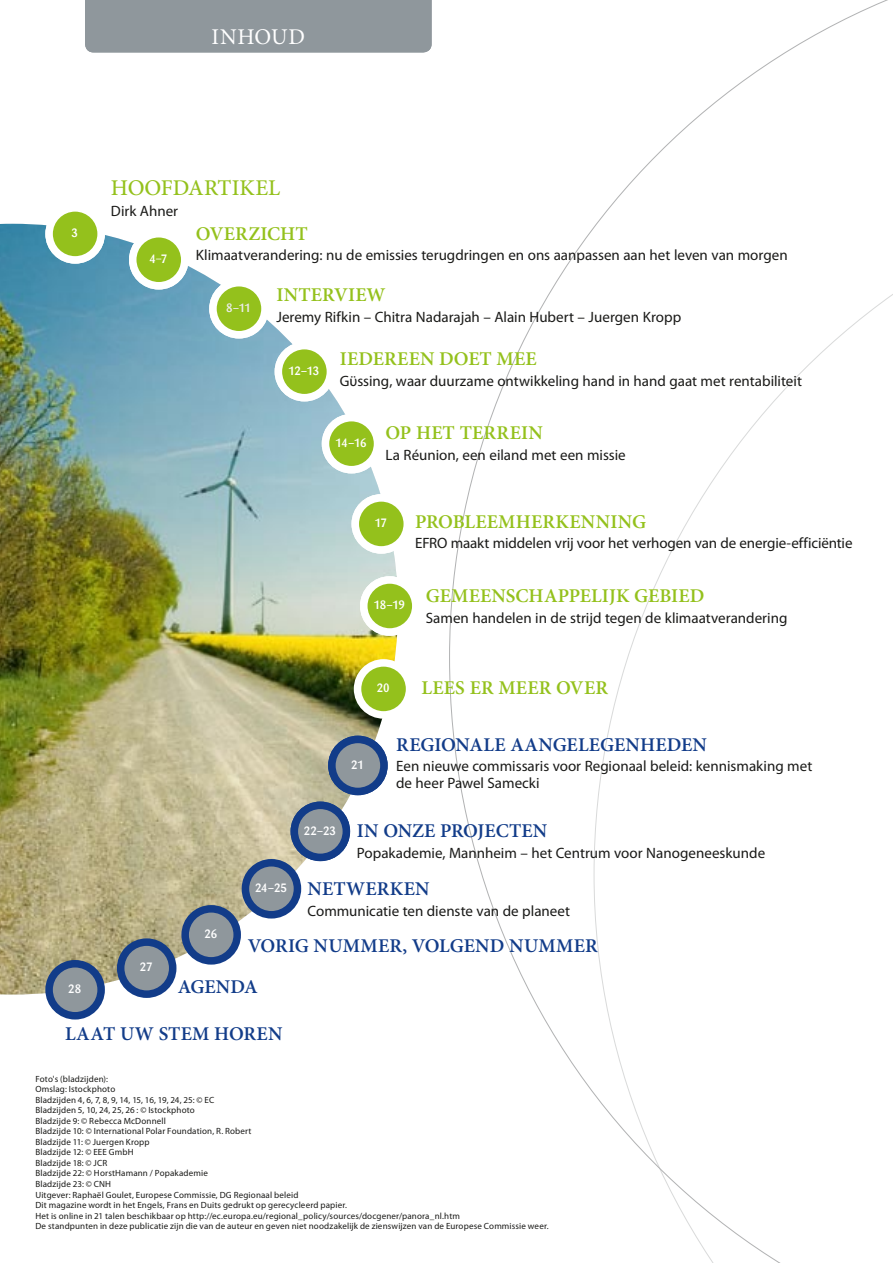
<style>
.page{position:relative;width:893px;height:1263px;background:#fff}
.page>*{position:absolute;margin:0;border:0;box-sizing:border-box;transform-origin:0 0}
.t1{font:22.5px "Minion Pro";letter-spacing:.025em;color:#fff}
.t2{font:500 22.5px "Minion Pro";color:#94c11c}
.t3{font:600 19.5px "Minion Pro";letter-spacing:.005em;color:#94c11c}
.t4{font:600 19.5px/41.1px "Minion Pro";letter-spacing:.01em;color:#123c89}
.t5{font:15px/16.5px "Myriad Pro";color:#1a1a18}
.t6{font:500 12px "Barmeno";letter-spacing:-.015em;color:#fff}
.t7{font:500 12px "Barmeno";color:#ececec}
.t8{font:9px/10.5px "Myriad Pro";letter-spacing:.02em;color:#1a1a18}
.s1{font-family:"Myriad Pro";font-weight:400}
</style>
<div class="page">
<img style="left:0;top:224px;width:398px;height:770px">
<svg style="left:449px;top:0;width:444px;height:1263px"></svg>
<div style="left:49px;top:964px;width:52px;height:52px;background:#8f979c;border-radius:50%"></div>
<div style="left:45px;top:960px;width:60px;height:59px;border:8px solid #123c89;border-radius:50%"></div>
<div style="left:121px;top:942px;width:52px;height:52px;background:#8f979c;border-radius:50%"></div>
<div style="left:117px;top:938px;width:59px;height:60px;border:8px solid #123c89;border-radius:50%"></div>
<div style="left:185px;top:909px;width:52px;height:52px;background:#8f979c;border-radius:50%"></div>
<div style="left:181px;top:905px;width:60px;height:59px;border:8px solid #123c89;border-radius:50%"></div>
<div style="left:245px;top:863px;width:52px;height:52px;background:#8f979c;border-radius:50%"></div>
<div style="left:242px;top:859px;width:59px;height:59px;border:8px solid #123c89;border-radius:50%"></div>
<div style="left:85px;top:0;width:347px;height:52px;background:#8f979c"></div>
<div style="left:294px;top:805px;width:52px;height:52px;background:#8f979c;border-radius:50%"></div>
<div style="left:291px;top:801px;width:59px;height:60px;border:8px solid #123c89;border-radius:50%"></div>
<div style="left:278px;top:346px;width:52px;height:52px;background:#94c11c;border-radius:50%"></div>
<div style="left:275px;top:342px;width:59px;height:59px;border:8px solid #fff;border-radius:50%"></div>
<div style="left:213px;top:283px;width:52px;height:52px;background:#94c11c;border-radius:50%"></div>
<div style="left:209px;top:279px;width:60px;height:59px;border:8px solid #fff;border-radius:50%"></div>
<div style="left:133px;top:234px;width:52px;height:52px;background:#94c11c;border-radius:50%"></div>
<div style="left:129px;top:230px;width:60px;height:59px;border:8px solid #fff;border-radius:50%"></div>
<div style="left:49px;top:208px;width:52px;height:52px;background:#94c11c;border-radius:50%"></div>
<div style="left:45px;top:204px;width:60px;height:60px;border:8px solid #fff;border-radius:50%"></div>
<div style="left:364px;top:580px;width:52px;height:52px;background:#94c11c;border-radius:50%"></div>
<div style="left:360px;top:576px;width:60px;height:60px;border:8px solid #fff;border-radius:50%"></div>
<div style="left:355px;top:498px;width:52px;height:52px;background:#94c11c;border-radius:50%"></div>
<div style="left:351px;top:494px;width:60px;height:60px;border:8px solid #fff;border-radius:50%"></div>
<div style="left:358px;top:663px;width:52px;height:52px;background:#94c11c;border-radius:50%"></div>
<div style="left:354px;top:659px;width:59px;height:60px;border:8px solid #fff;border-radius:50%"></div>
<div style="left:332px;top:739px;width:52px;height:52px;background:#8f979c;border-radius:50%"></div>
<div style="left:328px;top:736px;width:60px;height:59px;border:8px solid #123c89;border-radius:50%"></div>
<div style="left:325px;top:418px;width:53px;height:52px;background:#94c11c;border-radius:50%"></div>
<div style="left:322px;top:414px;width:59px;height:59px;border:8px solid #fff;border-radius:50%"></div>
<h1 class="t1" style="left:198px;top:22px;width:121px">CONTENTS</h1>
<h1 class="t1" style="left:212px;top:22px;width:95px">INHOUD</h1>
<h3 class="t6" style="left:71px;top:226px;width:8px">3</h3>
<h1 class="t2" style="left:111px;top:173px;width:171px">HOOFDARTIKEL</h1>
<h3 class="t5" style="left:111px;top:203px;width:69px">Dirk Ahner</h3>
<h2 class="t3" style="left:196px;top:220px;width:113px">OVERZICHT</h2>
<h3 class="t5" style="left:196px;top:247px;width:593px">Klimaatverandering: nu de emissies terugdringen en ons aanpassen aan het leven van morgen</h3>
<h3 class="t6" style="left:149px;top:252px;width:20px">4<span class="s1">–</span>7</h3>
<h3 class="t7" style="left:226px;top:301px;width:27px">8–11</h3>
<h2 class="t3" style="left:276px;top:281px;width:111px">INTERVIEW</h2>
<h3 class="t5" style="left:276px;top:309px;width:406px">Jeremy Rifkin – Chitra Nadarajah – Alain Hubert – Juergen Kropp</h3>
<h3 class="t6" style="left:289px;top:364px;width:32px">12–13</h3>
<h2 class="t3" style="left:340px;top:345px;width:198px">IEDEREEN DOET MEE</h2>
<h3 class="t5" style="left:340px;top:373px;width:463px">Gϋssing, waar duurzame ontwikkeling hand in hand gaat met rentabiliteit</h3>
<h2 class="t3" style="left:336px;top:420px;width:209px"><sub>14–16</sub> OP HET TERREIN</h2>
<h3 class="t5" style="left:386px;top:447px;width:242px">La Réunion, een eiland met een missie</h3>
<h3 class="t6" style="left:360px;top:436px;width:8px">7</h3>
<h3 class="t6" style="left:366px;top:516px;width:32px">18<span class="s1">–</span>19</h3>
<h3 class="t6" style="left:375px;top:516px;width:14px">17</h3>
<h2 class="t3" style="left:415px;top:508px;width:232px">PROBLEEMHERKENNING</h2>
<h3 class="t5" style="left:415px;top:535px;width:439px">EFRO maakt middelen vrij voor het verhogen van de energie-efficiëntie</h3>
<h3 class="t6" style="left:374px;top:598px;width:33px">18–19</h3>
<h3 class="t6" style="left:383px;top:598px;width:14px">20</h3>
<h2 class="t3" style="left:426px;top:583px;width:280px">GEMEENSCHAPPELIJK GEBIED</h2>
<h3 class="t5" style="left:426px;top:610px;width:363px">Samen handelen in de strijd tegen de klimaatverandering</h3>
<h3 class="t6" style="left:377px;top:681px;width:14px">20</h3>
<h2 class="t3" style="left:421px;top:674px;width:188px">LEES ER MEER OVER</h2>
<h2 class="t4" style="left:396px;top:724px;width:312px">REGIONALE AANGELEGENHEDEN</h2>
<h3 class="t5" style="left:396px;top:758px;width:418px">Een nieuwe commissaris voor Regionaal beleid: kennismaking met de heer Pawel Samecki</h3>
<h2 class="t4" style="left:357px;top:810px;width:192px">IN ONZE PROJECTEN</h2>
<h3 class="t5" style="left:357px;top:845px;width:410px">Popakademie, Mannheim – het Centrum voor Nanogeneeskunde</h3>
<h2 class="t4" style="left:308px;top:868px;width:124px">NETWERKEN</h2>
<h3 class="t5" style="left:308px;top:903px;width:264px">Communicatie ten dienste van de planeet</h3>
<h2 class="t4" style="left:178px;top:925px;width:421px;text-indent:70px">VORIG NUMMER, VOLGEND NUMMER<br>AGENDA</h2>
<h2 class="t4" style="left:65px;top:1013px;width:219px">LAAT UW STEM HOREN</h2>
<h3 class="t6" style="left:351px;top:757px;width:14px">21</h3>
<h3 class="t6" style="left:357px;top:757px;width:8px">2</h3>
<h3 class="t6" style="left:304px;top:823px;width:34px">22–23</h3>
<h3 class="t6" style="left:313px;top:823px;width:14px">23</h3>
<h3 class="t6" style="left:255px;top:881px;width:34px">24–25</h3>
<h3 class="t6" style="left:204px;top:927px;width:14px">26</h3>
<h3 class="t6" style="left:140px;top:960px;width:14px">27</h3>
<h3 class="t6" style="left:68px;top:982px;width:14px">28</h3>
<p class="t8" style="left:35px;top:1074px;width:515px">Foto's (bladzijden):<br>Omslag: Istockphoto<br>Bladzijden 4, 6, 7, 8, 9, 14, 15, 16, 19, 24, 25: © EC<br>Bladzijden 5, 10, 24, 25, 26 : © Istockphoto<br>Bladzijde 9: © Rebecca McDonnell<br>Bladzijde 10: © International Polar Foundation, R. Robert<br>Bladzijde 11: © Juergen Kropp<br>Bladzijde 12: © EEE GmbH<br>Bladzijde 18: © JCR<br>Bladzijde 22: © HorstHamann / Popakademie<br>Bladzijde 23: © CNH<br>Uitgever: Raphaël Goulet, Europese Commissie, DG Regionaal beleid<br>Dit magazine wordt in het Engels, Frans en Duits gedrukt op gerecycleerd papier.<br>Het is online in 21 talen beschikbaar op http://ec.europa.eu/regional_policy/sources/docgener/panora_nl.htm<br>De standpunten in deze publicatie zijn die van de auteur en geven niet noodzakelijk de zienswijzen van de Europese Commissie weer.</p>
</div>
